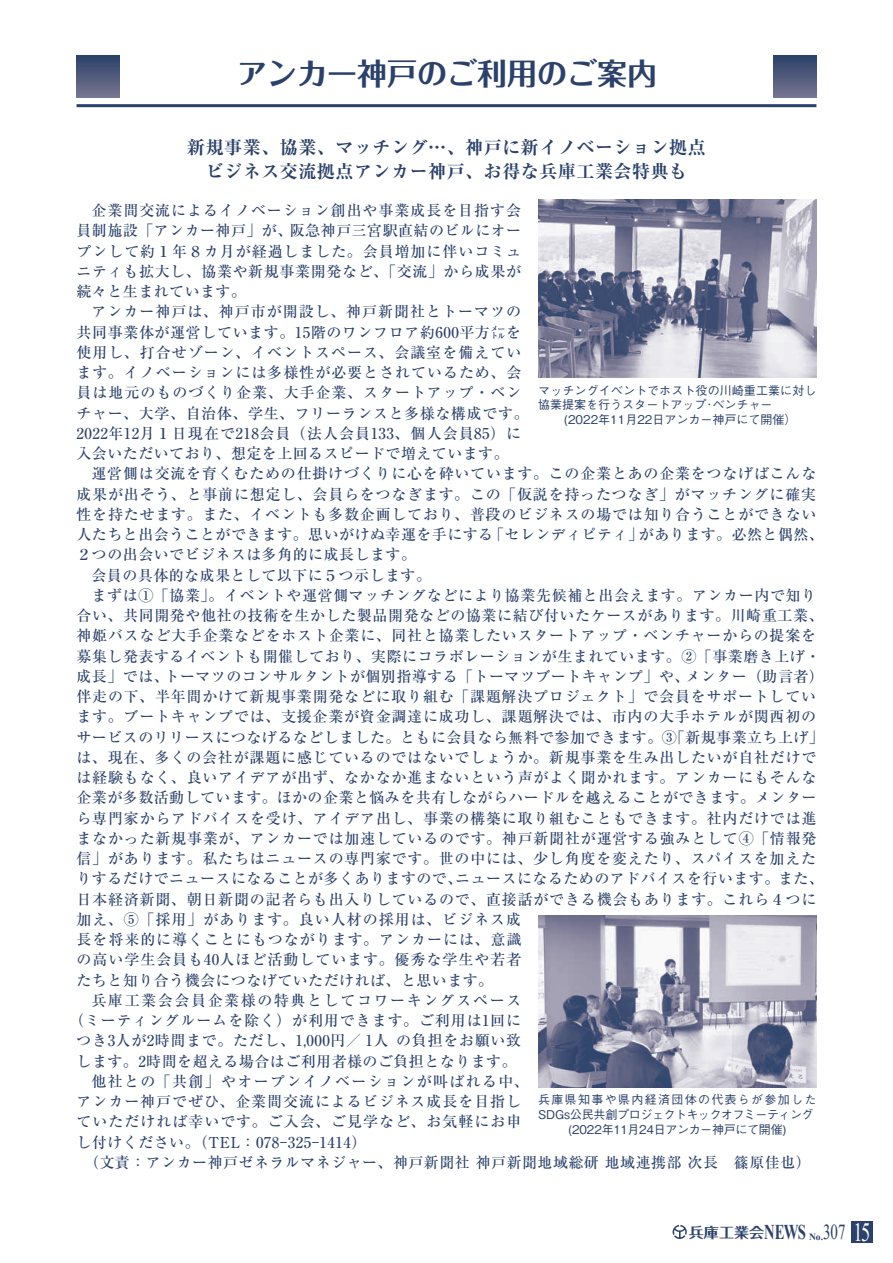
<style>
.page{position:relative;width:893px;height:1263px;background:#fff}
.page>*{position:absolute;margin:0;border:0;box-sizing:border-box;transform-origin:0 0}
.t1{font:700 30px "Folk Pro";color:#2b4169}
.t2{font:21.3px "Times New Roman";color:#2b4169;scale:.7 1}
.t3{font:700 expanded 18px/24.5px "Ryumin Pro";letter-spacing:.03em;color:#2b4169;text-align:center}
.t4{font:500 15px/20.2px "Ryumin Pro";letter-spacing:.05em;color:#2b4169;text-align:justify}
.t5{font:500 15px "Ryumin Pro";letter-spacing:.03em;color:#2b4169}
.t6{font:500 15px "Ryumin Pro";letter-spacing:.085em;color:#2b4169}
.t7{font:500 15px "Ryumin Pro";letter-spacing:.105em;color:#2b4169}
.t8{font:700 14.25px "Folk Pro";color:#2b4169;scale:1.05 1}
.t9{font:500 12px/14.9px "Gothic BBB Pr 6";color:#2b4169;text-align:center}
.s1{font-family:"Times New Roman";font-size:21px}
.s2{font-size:26.25px;color:#fff}
</style>
<div class="page">
<hr style="left:77px;top:104px;width:739px;height:3px;background:#2b4169">
<div style="left:774px;top:55px;width:42px;height:43px;background:linear-gradient(to bottom,#2a4168,#787590)"></div>
<div style="left:77px;top:55px;width:42px;height:43px;background:linear-gradient(to bottom,#2a4168,#7a7690)"></div>
<img style="left:538px;top:915px;width:278px;height:172px">
<img style="left:538px;top:200px;width:278px;height:177px">
<div style="left:851px;top:1221px;width:21px;height:21px;background:#2b4169"></div>
<svg style="left:672px;top:1225px;width:15px;height:14px"></svg>
<h1 class="t1" style="left:237px;top:47px;width:421px">アンカー神戸のご利用のご案内</h1>
<p class="t3" style="left:187px;top:133px;width:520px">新規事業、協業、マッチング…、神戸に新イノベーション拠点ビジネス交流拠点アンカー神戸、お得な兵庫工業会特典も</p>
<p class="t4" style="left:77px;top:199px;width:446px;text-indent:15px">企業間交流によるイノベーション創出や事業成長を目指す会員制施設「アンカー神戸」が、阪急神戸三宮駅直結のビルにオープンして約１年８カ月が経過しました。会員増加に伴いコミュニティも拡大し、協業や新規事業開発など、「交流」から成果が続々と生まれています。</p>
<p class="t4" style="left:77px;top:300px;width:454px;text-align:left;text-indent:15px">アンカー神戸は、神戸市が開設し、神戸新聞社とトーマツの共同事業体が運営しています。15階のワンフロア約600平方㍍を使用し、打合せゾーン、イベントスペース、会議室を備えています。イノベーションには多様性が必要とされているため、会員は地元のものづくり企業、大手企業、スタートアップ・ベンチャー、大学、自治体、学生、フリーランスと多様な構成です。2022年12月１日現在で218会員（法人会員133、個人会員85）に入会いただいており、想定を上回るスピードで増えています。</p>
<p class="t4" style="left:92px;top:462px;width:726px">運営側は交流を育くむための仕掛けづくりに心を砕いています。この企業とあの企業をつなげばこんな</p>
<p class="t4" style="left:77px;top:483px;width:741px">成果が出そう、と事前に想定し、会員らをつなぎます。この「仮説を持ったつなぎ」がマッチングに確実</p>
<p class="t4" style="left:77px;top:503px;width:741px">性を持たせます。また、イベントも多数企画しており、普段のビジネスの場では知り合うことができない</p>
<p class="t5" style="left:77px;top:523px;width:749px">人たちと出会うことができます。思いがけぬ幸運を手にする「セレンディピティ」があります。必然と偶然、</p>
<p class="t5" style="left:77px;top:543px;width:341px">２つの出会いでビジネスは多角的に成長します。</p>
<p class="t5" style="left:92px;top:563px;width:341px">会員の具体的な成果として以下に５つ示します。</p>
<p class="t4" style="left:92px;top:584px;width:726px">まずは①「協業」。イベントや運営側マッチングなどにより協業先候補と出会えます。アンカー内で知り</p>
<p class="t4" style="left:77px;top:604px;width:749px">合い、共同開発や他社の技術を生かした製品開発などの協業に結び付いたケースがあります。川崎重工業、</p>
<p class="t4" style="left:77px;top:624px;width:741px">神姫バスなど大手企業などをホスト企業に、同社と協業したいスタートアップ・ベンチャーからの提案を</p>
<p class="t4" style="left:77px;top:645px;width:745px">募集し発表するイベントも開催しており、実際にコラボレーションが生まれています。②「事業磨き上げ・</p>
<p class="t5" style="left:77px;top:664px;width:749px">成長」では、トーマツのコンサルタントが個別指導する「トーマツブートキャンプ」や、メンター（助言者）</p>
<p class="t4" style="left:77px;top:685px;width:741px">伴走の下、半年間かけて新規事業開発などに取り組む「課題解決プロジェクト」で会員をサポートしてい</p>
<p class="t4" style="left:77px;top:705px;width:741px">ます。ブートキャンプでは、支援企業が資金調達に成功し、課題解決では、市内の大手ホテルが関西初の</p>
<p class="t5" style="left:77px;top:725px;width:749px">サービスのリリースにつなげるなどしました。ともに会員なら無料で参加できます。③「新規事業立ち上げ」</p>
<p class="t4" style="left:77px;top:746px;width:741px">は、現在、多くの会社が課題に感じているのではないでしょうか。新規事業を生み出したいが自社だけで</p>
<p class="t4" style="left:77px;top:766px;width:741px">は経験もなく、良いアイデアが出ず、なかなか進まないという声がよく聞かれます。アンカーにもそんな</p>
<p class="t5" style="left:77px;top:786px;width:741px">企業が多数活動しています。ほかの企業と悩みを共有しながらハードルを越えることができます。メンター</p>
<p class="t4" style="left:77px;top:807px;width:741px">ら専門家からアドバイスを受け、アイデア出し、事業の構築に取り組むこともできます。社内だけでは進</p>
<p class="t4" style="left:77px;top:827px;width:741px">まなかった新規事業が、アンカーでは加速しているのです。神戸新聞社が運営する強みとして④「情報発</p>
<p class="t4" style="left:77px;top:847px;width:741px">信」があります。私たちはニュースの専門家です。世の中には、少し角度を変えたり、スパイスを加えた</p>
<p class="t5" style="left:77px;top:867px;width:749px">りするだけでニュースになることが多くありますので、ニュースになるためのアドバイスを行います。また、</p>
<p class="t4" style="left:77px;top:888px;width:741px">日本経済新聞、朝日新聞の記者らも出入りしているので、直接話ができる機会もあります。これら４つに</p>
<p class="t4" style="left:77px;top:908px;width:446px">加え、⑤「採用」があります。良い人材の採用は、ビジネス成</p>
<p class="t4" style="left:77px;top:928px;width:446px">長を将来的に導くことにもつながります。アンカーには、意識</p>
<p class="t4" style="left:77px;top:948px;width:446px">の高い学生会員も40人ほど活動しています。優秀な学生や若者</p>
<p class="t5" style="left:77px;top:968px;width:418px">たちと知り合う機会につなげていただければ、と思います。</p>
<p class="t7" style="left:92px;top:988px;width:431px">兵庫工業会会員企業様の特典としてコワーキングスペース</p>
<p class="t4" style="left:69px;top:1009px;width:454px">（ミーティングルームを除く）が利用できます。ご利用は1回に</p>
<p class="t4" style="left:77px;top:1029px;width:446px">つき3人が2時間まで。ただし、1,000円／ 1人の負担をお願い致</p>
<p class="t5" style="left:77px;top:1049px;width:442px">します。2時間を超える場合はご利用者様のご負担となります。</p>
<p class="t6" style="left:92px;top:1069px;width:439px">他社との「共創」やオープンイノベーションが叫ばれる中、</p>
<p class="t4" style="left:77px;top:1090px;width:446px">アンカー神戸でぜひ、企業間交流によるビジネス成長を目指し</p>
<p class="t4" style="left:77px;top:1110px;width:446px">ていただければ幸いです。ご入会、ご見学など、お気軽にお申</p>
<p class="t5" style="left:77px;top:1130px;width:291px">し付けください。（TEL：078-325-1414）</p>
<p class="t5" style="left:84px;top:1150px;width:728px">（文責：アンカー神戸ゼネラルマネジャー、神戸新聞社神戸新聞地域総研地域連携部次長　篠原佳也）</p>
<p class="t9" style="left:538px;top:382px;width:280px">マッチングイベントでホスト役の川崎重工業に対し</p>
<p class="t9" style="left:538px;top:397px;width:236px">協業提案を行うスタートアップ･ベンチャー</p>
<p class="t9" style="left:564px;top:412px;width:234px">(2022年11月22日アンカー神戸にて開催）</p>
<p class="t9" style="left:538px;top:1091px;width:280px">兵庫県知事や県内経済団体の代表らが参加した<br>SDGs公民共創プロジェクトキックオフミーティング(2022年11月24日アンカー神戸にて開催)</p>
<p class="t8" style="left:689px;top:1220px;width:129px">兵庫工業会<span class="s1">NEWS</span> <sub>No.</sub></p>
<h2 class="t2" style="left:823px;top:1217px;width:69px">307 <span class="s2">15</span></h2>
</div>
